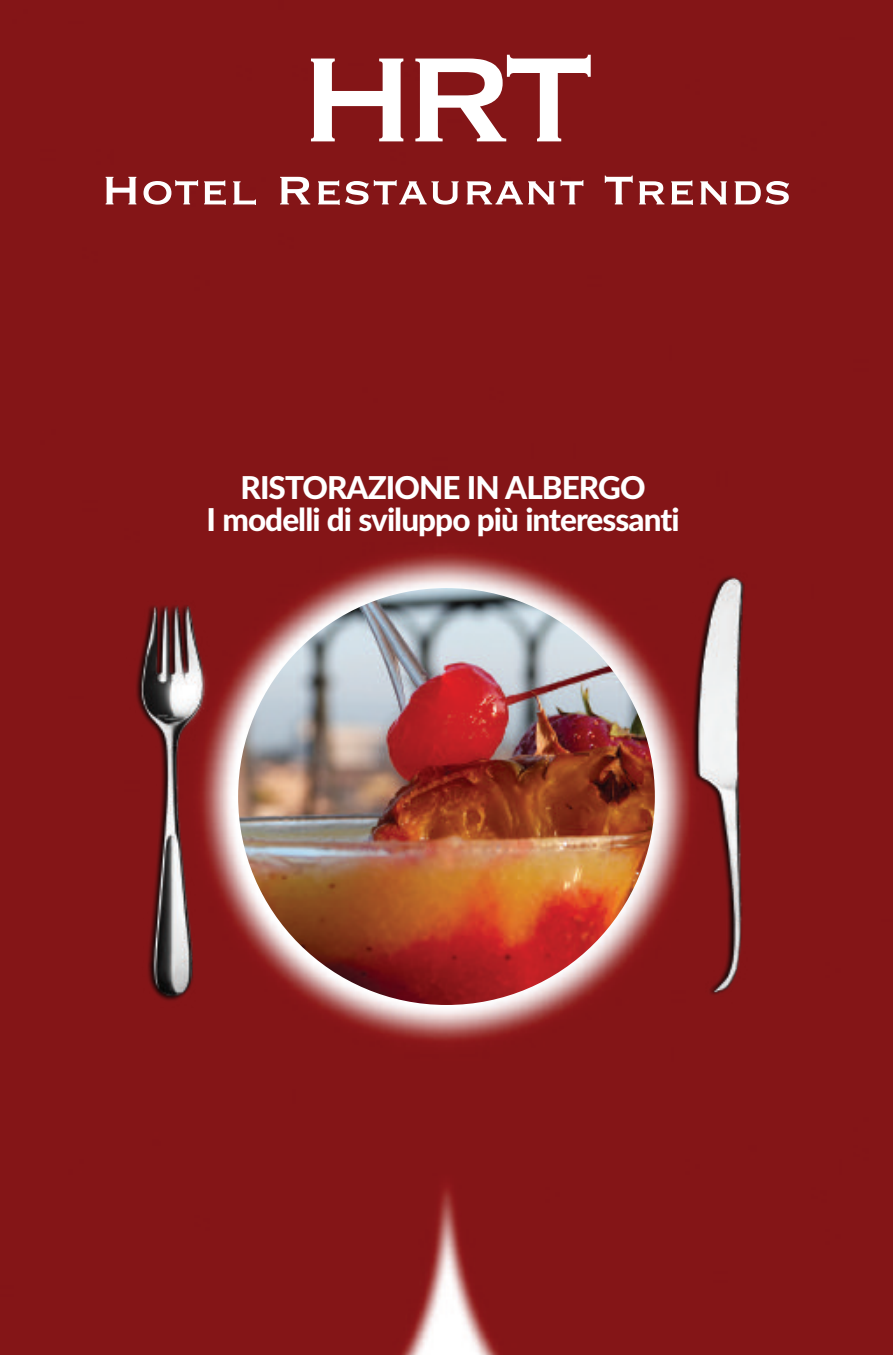
<style>
.page{position:relative;width:893px;height:1355px;background:#fff}
.page>*{position:absolute;margin:0;border:0;box-sizing:border-box;transform-origin:0 0}
.t1{font:157.5px "Copperplate";color:#fff}
.t2{font:52.5px "Copperplate";color:#fff}
.t3{font:800 31.5px/31.5px "Lato";letter-spacing:-.03em;color:#fff;text-align:center}
</style>
<div class="page">
<div style="left:0;top:0;width:893px;height:1354px;background:#841517"></div>
<img style="left:238px;top:588px;width:417px;height:416px;border-radius:50%">
<img style="left:678px;top:555px;width:84px;height:452px">
<img style="left:126px;top:555px;width:102px;height:452px">
<h1 class="t1" style="left:296px;top:-4px;width:302px">HRT</h1>
<h2 class="t2" style="left:101px;top:156px;width:693px">Hotel Restaurant Trends</h2>
<p class="t3" style="left:207px;top:472px;width:474px">RistoRazione in albeRgo<br>i modelli di sviluppo più interessanti</p>
</div>
